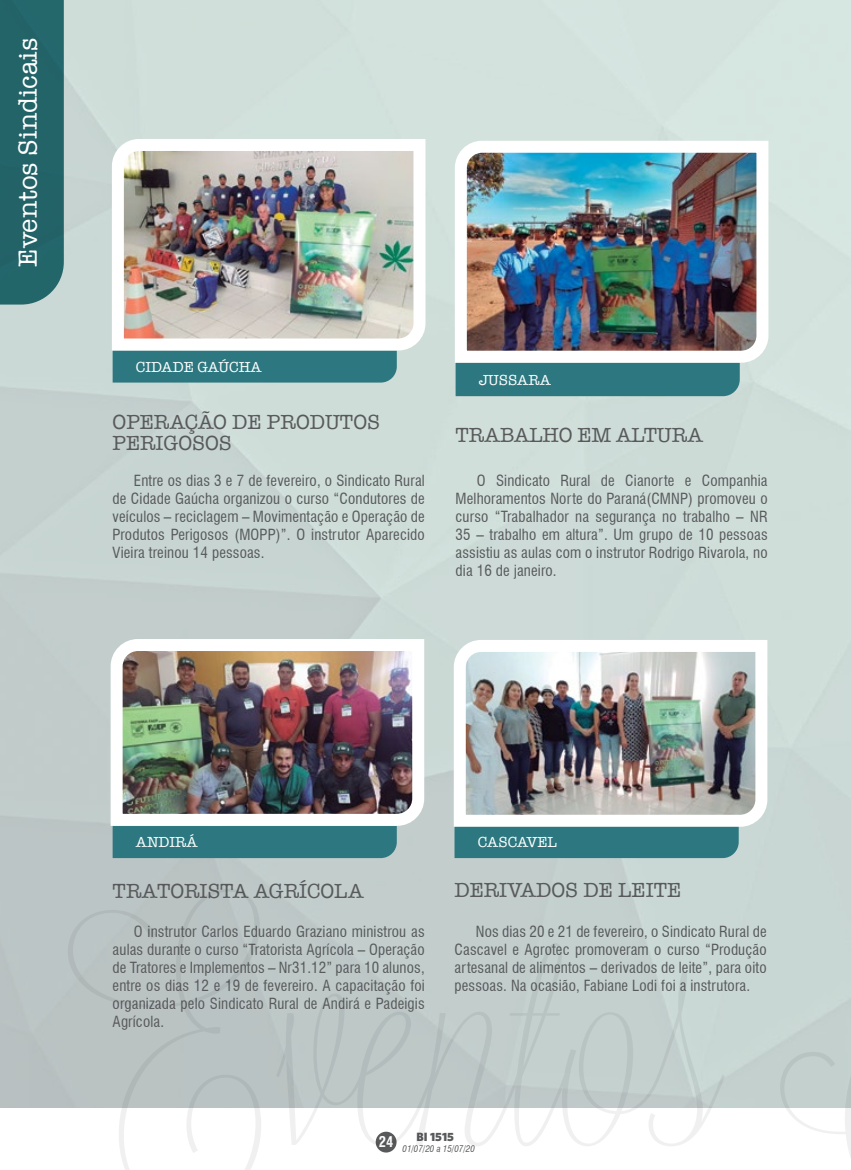
<style>
.page{position:relative;width:851px;height:1170px;background:#fff}
.page>*{position:absolute;margin:0;border:0;box-sizing:border-box;transform-origin:0 0}
.t1{font:27px "American Typewriter";color:#fff}
.t2{font:21px/21px "American Typewriter";color:#58595b}
.t3{font:condensed 15px/18px "Swiss 721 BT";letter-spacing:.01em;color:#58595b;text-align:justify}
.t4{font:15px "American Typewriter";color:#fff}
.t5{font:700 condensed 14.4px "Swiss 721 BT";color:#fff}
.t6{font:900 12px "Whitney HTF";color:#58595b}
.t7{font:italic condensed 9px "Swiss 721 BT";color:#58595b}
</style>
<div class="page">
<div style="left:375px;top:1131px;width:21px;height:21px;background:#58595b;border-radius:50%"></div>
<img style="left:0;top:0;width:850px;height:1107px">
<div style="left:0;top:0;width:64px;height:304px;background:#236469"></div>
<div style="left:113px;top:356px;width:284px;height:26px;background:#2d7880"></div>
<div style="left:455px;top:368px;width:284px;height:28px;background:#2d7880"></div>
<div style="left:113px;top:831px;width:284px;height:27px;background:#2d7880"></div>
<div style="left:454px;top:832px;width:284px;height:26px;background:#2d7880"></div>
<img style="left:106px;top:133px;width:325px;height:223px">
<img style="left:449px;top:135px;width:325px;height:233px">
<img style="left:105px;top:633px;width:325px;height:198px">
<img style="left:447px;top:634px;width:326px;height:198px">
<h1 class="t1" style="left:7px;top:266px;width:230px;rotate:-90deg">Eventos Sindicais</h1>
<p class="t4" style="left:136px;top:355px;width:127px">CIDADE GAÚCHA</p>
<h2 class="t2" style="left:113px;top:411px;width:269px">OPERAÇÃO DE PRODUTOS<br>PERIGOSOS</h2>
<p class="t3" style="left:113px;top:472px;width:313px;text-indent:21px">Entre os dias 3 e 7 de fevereiro, o Sindicato Rural de Cidade Gaúcha organizou o curso “Condutores de veículos – reciclagem – Movimentação e Operação de Produtos Perigosos (MOPP)”. O instrutor Aparecido Vieira treinou 14 pessoas.</p>
<p class="t4" style="left:479px;top:368px;width:74px">JUSSARA</p>
<h2 class="t2" style="left:455px;top:424px;width:249px">TRABALHO EM ALTURA</h2>
<p class="t3" style="left:455px;top:472px;width:313px;text-indent:21px">O Sindicato Rural de Cianorte e Companhia Melhoramentos Norte do Paraná(CMNP) promoveu o curso “Trabalhador na segurança no trabalho – NR 35 – trabalho em altura”. Um grupo de 10 pessoas assistiu as aulas com o instrutor Rodrigo Rivarola, no dia 16 de janeiro.</p>
<p class="t4" style="left:136px;top:830px;width:63px">ANDIRÁ</p>
<p class="t4" style="left:477px;top:830px;width:81px">CASCAVEL</p>
<h2 class="t2" style="left:113px;top:880px;width:253px">TRATORISTA AGRÍCOLA</h2>
<p class="t3" style="left:113px;top:922px;width:313px;text-indent:21px">O instrutor Carlos Eduardo Graziano ministrou as aulas durante o curso “Tratorista Agrícola – Operação de Tratores e Implementos – Nr31.12” para 10 alunos, entre os dias 12 e 19 de fevereiro. A capacitação foi organizada pelo Sindicato Rural de Andirá e Padeigis Agrícola.</p>
<h2 class="t2" style="left:454px;top:878px;width:228px">DERIVADOS DE LEITE</h2>
<p class="t3" style="left:454px;top:922px;width:313px;text-indent:21px">Nos dias 20 e 21 de fevereiro, o Sindicato Rural de Cascavel e Agrotec promoveram o curso “Produção artesanal de alimentos – derivados de leite”, para oito pessoas. Na ocasião, Fabiane Lodi foi a instrutora.</p>
<p class="t5" style="left:379px;top:1133px;width:16px">24</p>
<p class="t6" style="left:416px;top:1128px;width:39px">BI 1515</p>
<p class="t7" style="left:402px;top:1143px;width:74px">01/07/20 a 15/07/20</p>
</div>
